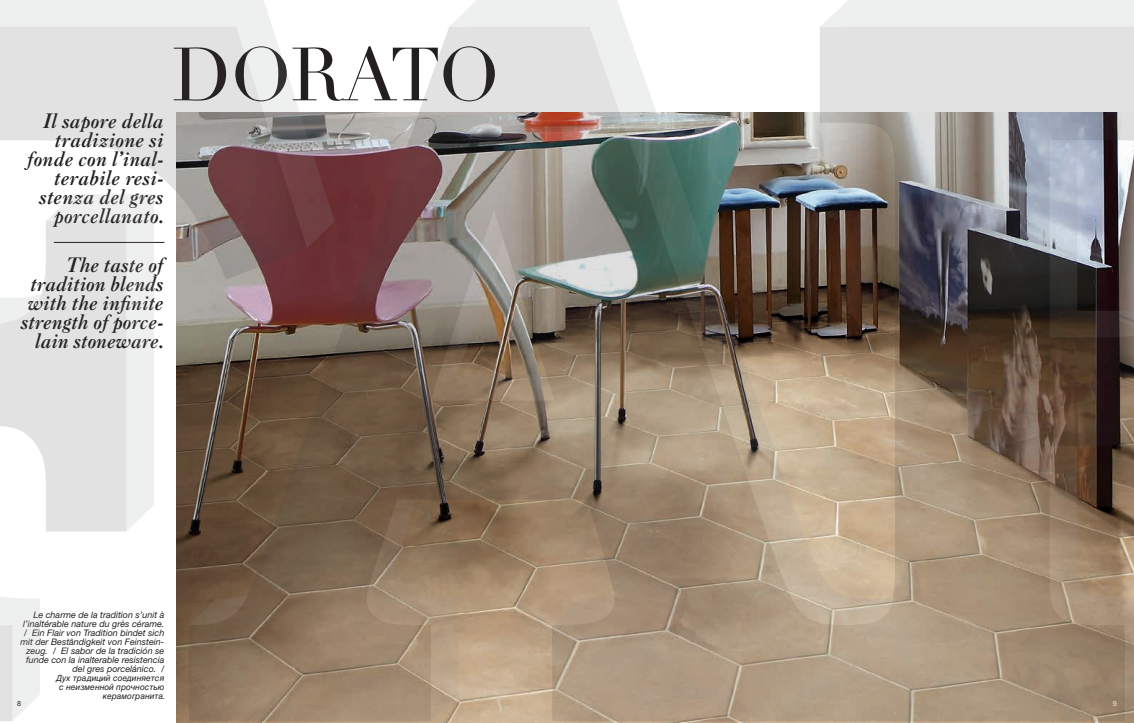
<style>
.page{position:relative;width:1134px;height:723px;background:#fff}
.page>*{position:absolute;margin:0;border:0;box-sizing:border-box;transform-origin:0 0}
.t1{font:73.9px "Didot";letter-spacing:-.02em;color:#231f20}
.t2{font:italic 700 20px/19px "Caslon BT";letter-spacing:-.01em;color:#231f20;text-align:right}
.t3{font:italic 9px/9px "Helvetica Neue";color:#231f20;text-align:right}
.t4{font:8.5px/9px "Helvetica Cyr Inclined";color:#231f20;text-align:right}
.t5{font:7.3px "Helvetica Neue LT Com";color:#231f20}
.t6{font:7.3px "Helvetica Neue LT Com";color:#fff}
</style>
<div class="page">
<div style="left:0;top:0;width:264px;height:27px;background:#eeefef"></div>
<svg style="left:449px;top:0;width:169px;height:27px;background:#eff0f0"></svg>
<div style="left:820px;top:0;width:300px;height:27px;background:#eeefef"></div>
<svg style="left:0;top:27px;width:189px;height:694px"></svg>
<img style="left:189px;top:27px;width:631px;height:694px">
<svg style="left:820px;top:27px;width:314px;height:694px;background:#95877b"></svg>
<h1 class="t1" style="left:172px;top:30px;width:330px">DORATO</h1>
<h2 class="t2" style="left:43px;top:111px;width:123px">Il sapore della</h2>
<h2 class="t2" style="left:28px;top:130px;width:138px">tradizione si fonde con l’inal&shy;terabile resi&shy;stenza del gres porcellanato.</h2>
<h2 class="t2" style="left:22px;top:255px;width:144px">The taste of tradition blends with the infinite strength of porce&shy;lain stoneware.</h2>
<p class="t3" style="left:20px;top:610px;width:146px">Le charme de la tradition s’unit à l’inaltérable nature du grès cérame. / Ein Flair von Tradition bindet sich mit der Beständigkeit von Feinstein&shy;zeug. / El sabor de la tradición se funde con la inalterable resistencia del gres porcelánico. /</p>
<p class="t4" style="left:56px;top:674px;width:111px">Дух традиций соединяется с неизменной прочностью керамогранита.</p>
<p class="t5" style="left:17px;top:699px;width:6px">8</p>
<p class="t6" style="left:1113px;top:699px;width:6px">9</p>
</div>
